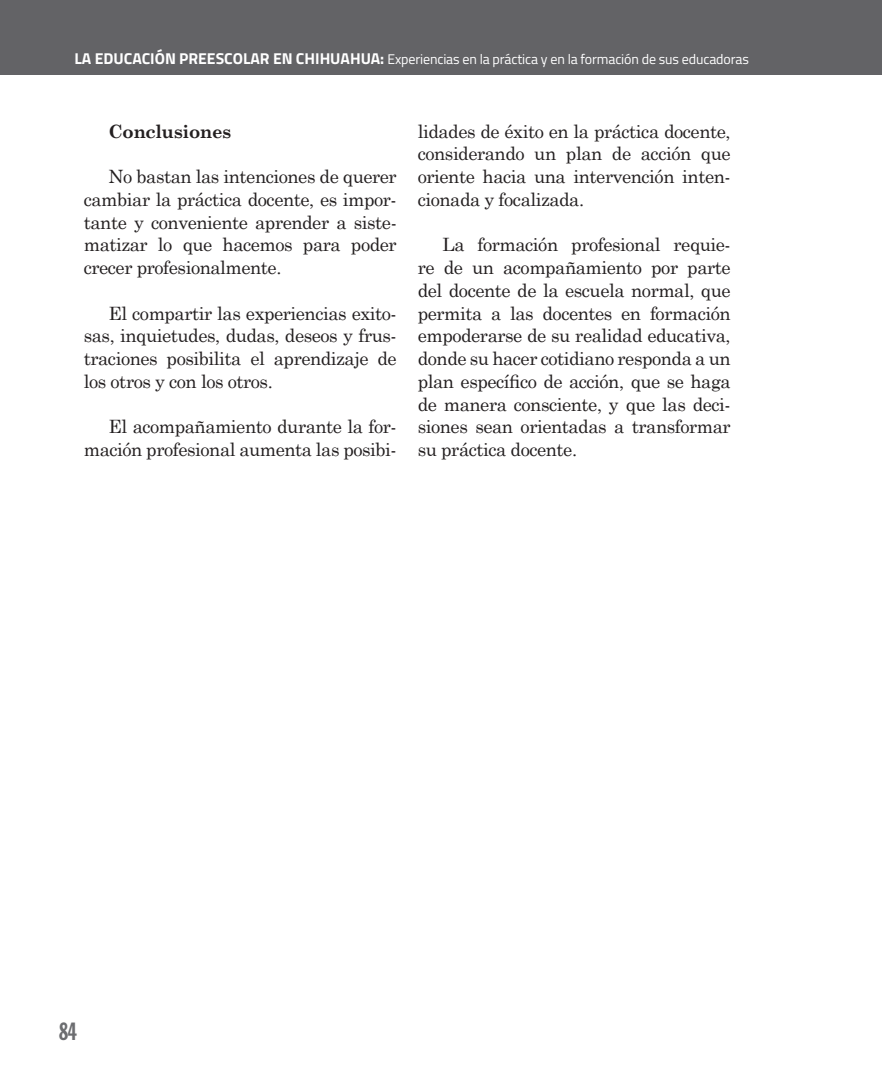
<style>
.page{position:relative;width:882px;height:1071px;background:#fff}
.page>*{position:absolute;margin:0;border:0;box-sizing:border-box;transform-origin:0 0}
.t1{font:24.5px "Franklin Gothic Extra Cond";color:#6c6d70}
.t2{font:18.38px/22.8px "Century Schoolbook";letter-spacing:-.025em;color:#231f20;text-align:justify}
.t3{font:700 18.38px "Century Schoolbook";letter-spacing:-.02em;color:#231f20}
.t4{font:14px "Titillium Web";letter-spacing:-.01em;color:#fff}
.s1{font-weight:700;font-size:15.75px}
</style>
<div class="page">
<div style="left:0;top:0;width:882px;height:75px;background:#636366"></div>
<p class="t4" style="left:74px;top:49px;width:676px"><span class="s1">LA EDUCACIÓN PREESCOLAR EN CHIHUAHUA:</span> Experiencias en la práctica y en la formación de sus educadoras</p>
<p class="t3" style="left:109px;top:120px;width:124px">Conclusiones</p>
<p class="t2" style="left:84px;top:165px;width:314px;text-indent:25px">No bastan las intenciones de querer cambiar la práctica docente, es impor&shy;tante y conveniente aprender a siste&shy;matizar lo que hacemos para poder crecer profesionalmente.</p>
<p class="t2" style="left:84px;top:301px;width:314px;text-indent:25px">El compartir las experiencias exito&shy;sas, inquietudes, dudas, deseos y frus&shy;traciones posibilita el aprendizaje de los otros y con los otros.</p>
<p class="t2" style="left:84px;top:415px;width:314px;text-align:right">El acompañamiento durante la for&shy;mación profesional aumenta las posibi-</p>
<p class="t2" style="left:418px;top:119px;width:314px">lidades de éxito en la práctica docente, considerando un plan de acción que oriente hacia una intervención inten&shy;cionada y focalizada.</p>
<p class="t2" style="left:418px;top:233px;width:314px;text-indent:25px">La formación profesional requie&shy;re de un acompañamiento por parte del docente de la escuela normal, que permita a las docentes en formación empoderarse de su realidad educativa, donde su hacer cotidiano responda a un plan específico de acción, que se haga de manera consciente, y que las deci&shy;siones sean orientadas a transformar su práctica docente.</p>
<h1 class="t1" style="left:59px;top:1018px;width:19px">84</h1>
</div>
